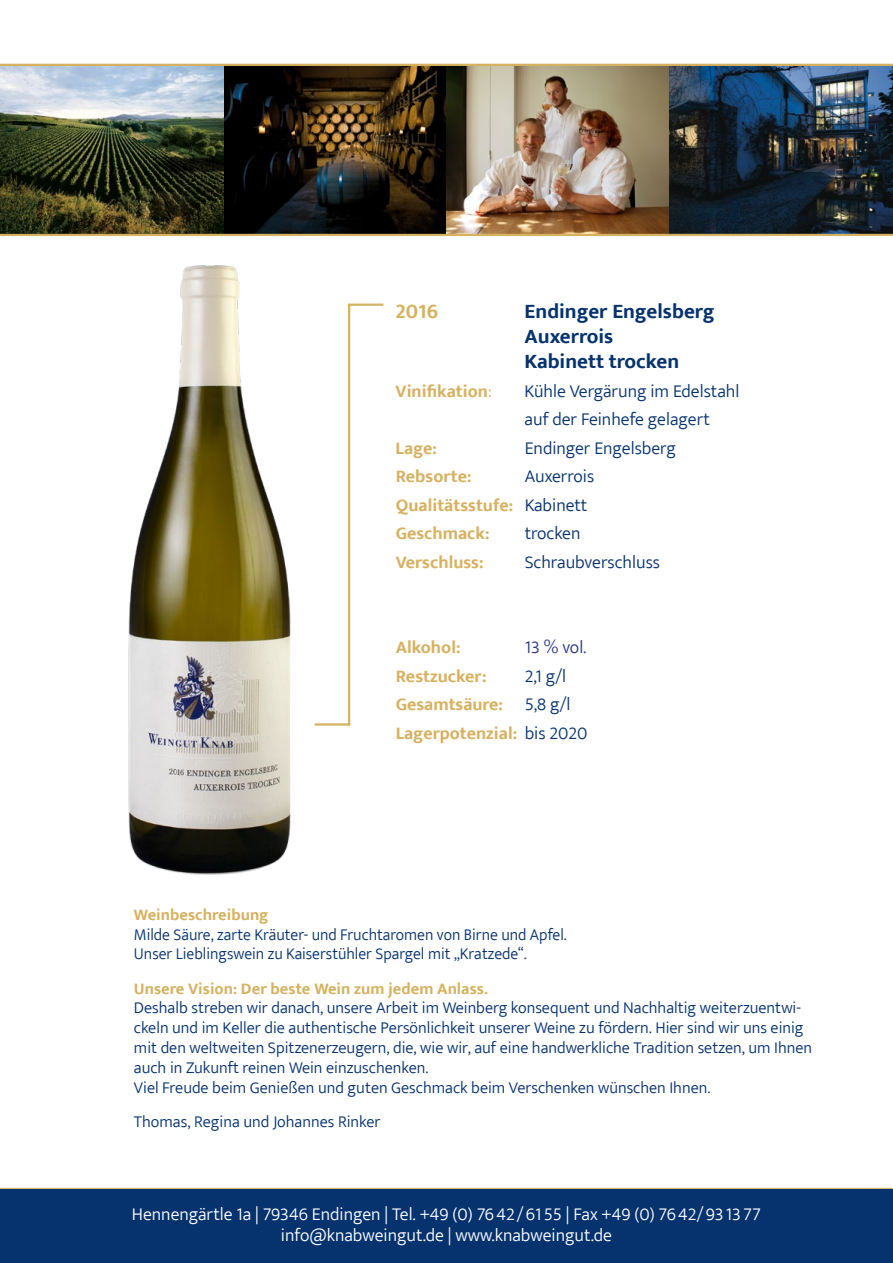
<style>
.page{position:relative;width:893px;height:1263px;background:#fff}
.page>*{position:absolute;margin:0;border:0;box-sizing:border-box;transform-origin:0 0}
.t1{font:700 21px/25.2px "Ek Mukta";color:#06326e}
.t2{font:700 21px "Ek Mukta";color:#d6b160}
.t3{font:700 18px/28.5px "Ek Mukta";color:#d6b160}
.t4{font:300 18px/21.6px "Ek Mukta";color:#fff;text-align:center}
.t5{font:300 18px/28.5px "Ek Mukta";color:#06326e}
.t6{font:300 18px "Ek Mukta";color:#283583}
.t7{font:300 16.5px/19.8px "Ek Mukta";color:#06326e}
.t8{font:700 16.5px "Ek Mukta";color:#d6b160}
.s1{font-weight:300}
.s2{font-weight:300;color:#06326e}
</style>
<div class="page">
<hr style="left:0;top:1188px;width:893px;height:1px;background:#d6b160">
<div style="left:0;top:1189px;width:893px;height:74px;background:#06326e"></div>
<img style="left:0;top:64px;width:893px;height:172px">
<img style="left:128px;top:265px;width:187px;height:610px">
<hr style="left:348px;top:305px;width:2px;height:420px;background:#d6b160">
<hr style="left:315px;top:723px;width:35px;height:3px;background:#d6b160">
<hr style="left:348px;top:304px;width:35px;height:2px;background:#d6b160">
<p class="t2" style="left:396px;top:298px;width:44px">2016</p>
<p class="t1" style="left:525px;top:298px;width:192px">Endinger Engelsberg<br>Auxerrois<br>Kabinett trocken</p>
<p class="t3" style="left:396px;top:376px;width:98px">Vinifikation<span class="s1">:</span></p>
<p class="t5" style="left:525px;top:376px;width:216px">Kühle Vergärung im Edelstahl auf der Feinhefe gelagert</p>
<p class="t3" style="left:396px;top:433px;width:43px">Lage:</p>
<p class="t5" style="left:525px;top:433px;width:153px">Endinger Engelsberg</p>
<p class="t3" style="left:396px;top:462px;width:77px">Rebsorte:</p>
<p class="t3" style="left:396px;top:462px;width:200px;text-indent:129px"><span class="s2">Auxerrois<br></span>Qualitätsstufe: <span class="s2">Kabinett<br></span>Geschmack:</p>
<p class="t5" style="left:525px;top:519px;width:57px">trocken</p>
<p class="t3" style="left:396px;top:547px;width:89px">Verschluss:</p>
<p class="t5" style="left:525px;top:547px;width:137px">Schraubverschluss</p>
<p class="t3" style="left:396px;top:633px;width:66px">Alkohol:</p>
<p class="t6" style="left:525px;top:637px;width:63px">13 % vol.</p>
<p class="t3" style="left:396px;top:661px;width:92px">Restzucker:</p>
<p class="t3" style="left:396px;top:661px;width:193px;text-indent:129px"><span class="s2">2,1 g/l<br></span>Gesamtsäure: <span class="s2">5,8 g/l<br></span>Lagerpotenzial: <span class="s2">bis 2020</span></p>
<p class="t8" style="left:134px;top:904px;width:136px">Weinbeschreibung</p>
<p class="t7" style="left:134px;top:924px;width:434px">Milde Säure, zarte Kräuter- und Fruchtaromen von Birne und Apfel.<br>Unser Lieblingswein zu Kaiserstühler Spargel mit „Kratzede“.</p>
<p class="t8" style="left:134px;top:978px;width:355px">Unsere Vision: Der beste Wein zum jedem Anlass.</p>
<p class="t7" style="left:134px;top:998px;width:680px">Deshalb streben wir danach, unsere Arbeit im Weinberg konsequent und Nachhaltig weiterzuentwi&shy;ckeln und im Keller die authentische Persönlichkeit unserer Weine zu fördern. Hier sind wir uns einig mit den weltweiten Spitzenerzeugern, die, wie wir, auf eine handwerkliche Tradition setzen, um Ihnen auch in Zukunft reinen Wein einzuschenken.<br>Viel Freude beim Genießen und guten Geschmack beim Verschenken wünschen Ihnen.</p>
<p class="t7" style="left:134px;top:1111px;width:248px">Thomas, Regina und Johannes Rinker</p>
<p class="t4" style="left:132px;top:1202px;width:631px">Hennengärtle 1a | 79346 Endingen | Tel. +49 (0) 7642 /6155 | Fax +49 (0) 7642/93 13 77 info@knabweingut.de | www.knabweingut.de</p>
</div>
